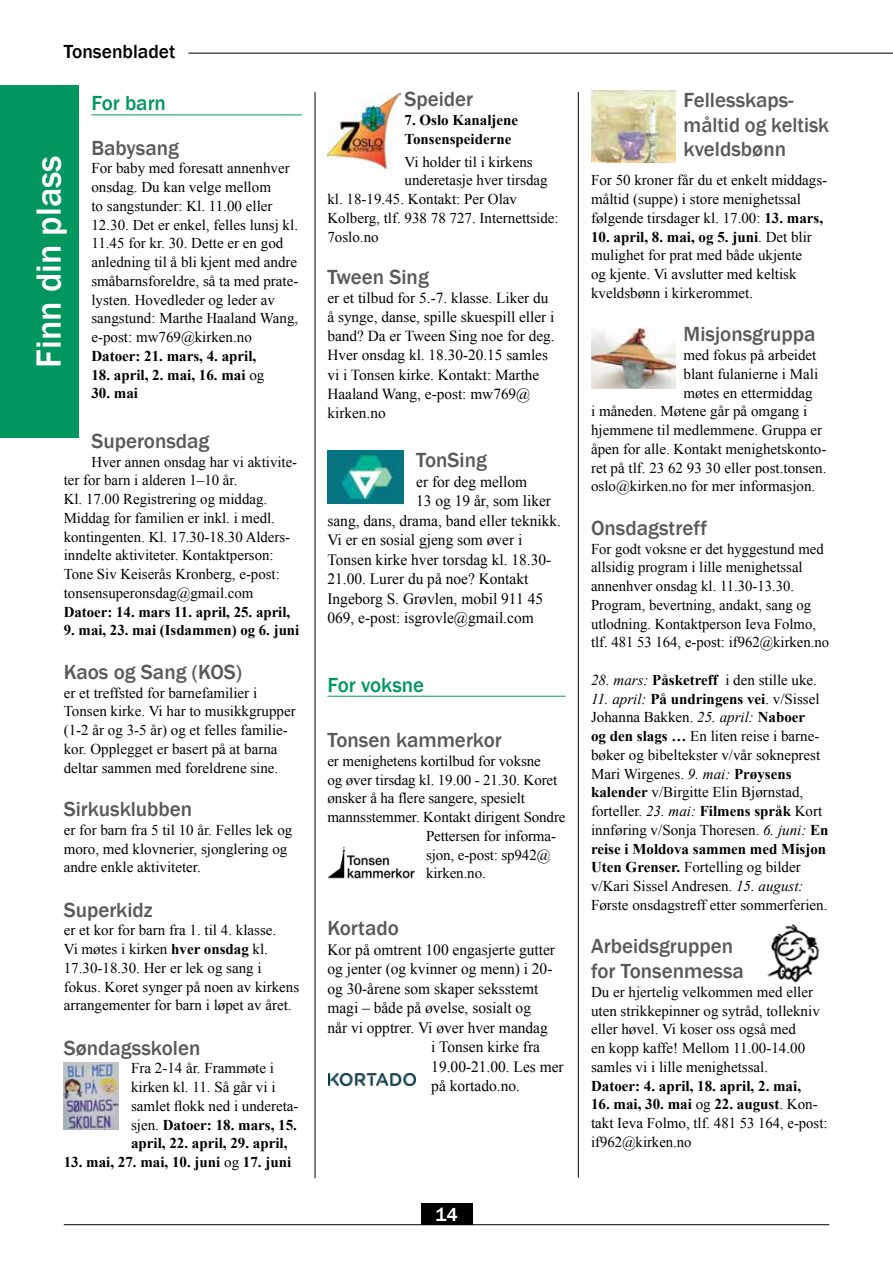
<style>
.page{position:relative;width:893px;height:1263px;background:#fff}
.page>*{position:absolute;margin:0;border:0;box-sizing:border-box;transform-origin:0 0}
.t1{font:500 36px "Franklin Gothic";color:#fff}
.t2{font:500 21px/24.8px "Franklin Gothic";color:#58595b}
.t3{font:500 21px "Franklin Gothic";color:#00975f}
.t4{font:500 19.5px "Franklin Gothic";color:#000}
.t5{font:500 19.5px "Franklin Gothic";color:#fff}
.t6{font:15.75px "Times New Roman";color:#000}
.t7{font:15.3px/19px "Times New Roman";color:#000}
.t8{font:15px/18.8px "Times New Roman";color:#000}
.t9{font:700 15px/18.8px "Times New Roman";color:#000}
.s1{font-weight:400}
.s2{font-weight:700}
.s3{font-size:15.15px}
.s4{font-style:italic}
</style>
<div class="page">
<div style="left:0;top:85px;width:79px;height:353px;background:#00975f"></div>
<img style="left:328px;top:92px;width:72px;height:77px">
<hr style="left:91px;top:115px;width:211px;height:1px;background:#00975f">
<img style="left:591px;top:91px;width:84px;height:71px">
<img style="left:328px;top:846px;width:87px;height:33px">
<img style="left:591px;top:327px;width:84px;height:61px">
<hr style="left:327px;top:696px;width:239px;height:1px;background:#00975f">
<hr style="left:315px;top:92px;width:1px;height:1086px;background:#000">
<hr style="left:578px;top:92px;width:1px;height:1085px;background:#000">
<img style="left:327px;top:451px;width:76px;height:52px">
<img style="left:328px;top:1073px;width:88px;height:12px">
<img style="left:64px;top:1062px;width:54px;height:67px">
<img style="left:767px;top:924px;width:53px;height:58px">
<hr style="left:188px;top:53px;width:705px;height:1px;background:#000">
<hr style="left:64px;top:1224px;width:765px;height:1px;background:#000">
<div style="left:421px;top:1203px;width:51px;height:22px;background:#000"></div>
<h3 class="t4" style="left:64px;top:40px;width:113px">Tonsenbladet</h3>
<h2 class="t3" style="left:91px;top:90px;width:76px">For barn</h2>
<h2 class="t2" style="left:91px;top:135px;width:89px">Babysang</h2>
<p class="t8" style="left:91px;top:159px;width:208px">For baby med foresatt annenhver onsdag. Du kan velge mellom<br>to sangstunder: Kl. 11.00 eller<br>12.30. Det er enkel, felles lunsj kl.<br>11.45 for kr. 30. Dette er en god anledning til å bli kjent med andre småbarnsforeldre, så ta med prate&shy;lysten. Hovedleder og leder av sangstund: Marthe Haaland Wang, e-post: mw769@kirken.no</p>
<p class="t9" style="left:91px;top:346px;width:166px">Datoer: 21. mars, 4. april,</p>
<p class="t9" style="left:91px;top:365px;width:174px">18. april, 2. mai, 16. mai <span class="s1">og</span></p>
<p class="t9" style="left:91px;top:384px;width:48px">30. mai</p>
<h2 class="t2" style="left:91px;top:429px;width:120px">Superonsdag</h2>
<p class="t8" style="left:64px;top:452px;width:235px;text-indent:28px">Hver annen onsdag har vi aktivite&shy;ter for barn i alderen 1–10 år.<br>Kl. 17.00 Registrering og middag.<br>Middag for familien er inkl. i medl. kontingenten. Kl. 17.30-18.30 Alders&shy;inndelte aktiviteter. Kontaktperson:<br>Tone Siv Keiserås Kronberg, e-post: tonsensuperonsdag@gmail.com</p>
<p class="t9" style="left:64px;top:602px;width:228px">Datoer: 14. mars 11. april, 25. april,</p>
<p class="t9" style="left:64px;top:620px;width:237px">9. mai, 23. mai (Isdammen) og 6. juni</p>
<h2 class="t2" style="left:64px;top:660px;width:180px">Kaos og Sang (KOS)</h2>
<p class="t8" style="left:64px;top:683px;width:233px">er et treffsted for barnefamilier i Tonsen kirke. Vi har to musikkgrupper (1-2 år og 3-5 år) og et felles familie&shy;kor. Opplegget er basert på at barna deltar sammen med foreldrene sine.</p>
<h2 class="t2" style="left:64px;top:797px;width:130px">Sirkusklubben</h2>
<p class="t8" style="left:64px;top:820px;width:230px">er for barn fra 5 til 10 år. Felles lek og moro, med klovnerier, sjonglering og andre enkle aktiviteter.</p>
<h2 class="t2" style="left:64px;top:897px;width:90px">Superkidz</h2>
<p class="t8" style="left:64px;top:921px;width:237px">er et kor for barn fra 1. til 4. klasse.<br>Vi møtes i kirken <span class="s2">hver onsdag</span> kl.<br>17.30-18.30. Her er lek og sang i fokus. Koret synger på noen av kirkens arrangementer for barn i løpet av året<span class="s3">.</span></p>
<h2 class="t2" style="left:64px;top:1035px;width:138px">Søndagsskolen</h2>
<p class="t8" style="left:131px;top:1059px;width:169px">Fra 2-14 år. Frammøte i kirken kl. 11. Så går vi i samlet flokk ned i undereta&shy;sjen. <span class="s2">Datoer: 18. mars, 15. april, 22. april, 29. april,</span></p>
<p class="t9" style="left:64px;top:1152px;width:229px">13. mai, 27. mai, 10. juni <span class="s1">og</span> 17. juni</p>
<h1 class="t1" style="left:26px;top:368px;width:214px;rotate:-90deg">Finn din plass</h1>
<h2 class="t2" style="left:404px;top:87px;width:70px">Speider</h2>
<p class="t9" style="left:404px;top:110px;width:115px">7. Oslo Kanaljene<br>Tonsenspeiderne</p>
<p class="t8" style="left:404px;top:152px;width:130px">Vi holder til i kirkens</p>
<p class="t8" style="left:404px;top:171px;width:145px">underetasje hver tirsdag</p>
<p class="t8" style="left:327px;top:189px;width:191px">kl. 18-19.45. Kontakt: Per Olav</p>
<p class="t8" style="left:327px;top:208px;width:233px">Kolberg, tlf. 938 78 727. Internettside:</p>
<p class="t8" style="left:327px;top:227px;width:53px">7oslo.no</p>
<h2 class="t2" style="left:327px;top:265px;width:103px">Tween Sing</h2>
<p class="t7" style="left:327px;top:288px;width:229px">er et tilbud for 5.-7. klasse. Liker du å synge, danse, spille skuespill eller i band? Da er Tween Sing noe for deg.<br>Hver onsdag kl. 18.30-20.15 samles vi i Tonsen kirke. Kontakt: Marthe<br>Haaland Wang, e-post: mw769@ kirken.no</p>
<h2 class="t2" style="left:416px;top:448px;width:72px">TonSing</h2>
<p class="t6" style="left:416px;top:471px;width:113px">er for deg mellom</p>
<p class="t6" style="left:416px;top:490px;width:136px">13 og 19 år, som liker</p>
<p class="t6" style="left:327px;top:510px;width:235px">sang, dans, drama, band eller teknikk.</p>
<p class="t6" style="left:327px;top:529px;width:196px">Vi er en sosial gjeng som øver i</p>
<p class="t6" style="left:327px;top:549px;width:225px">Tonsen kirke hver torsdag kl. 18.30-</p>
<p class="t6" style="left:327px;top:568px;width:203px">21.00. Lurer du på noe? Kontakt</p>
<p class="t6" style="left:327px;top:588px;width:217px">Ingeborg S. Grøvlen, mobil 911 45</p>
<p class="t6" style="left:327px;top:607px;width:208px">069, e-post: isgrovle@gmail.com</p>
<h2 class="t3" style="left:327px;top:672px;width:98px">For voksne</h2>
<h2 class="t2" style="left:327px;top:728px;width:176px">Tonsen kammerkor</h2>
<p class="t8" style="left:327px;top:751px;width:215px">er menighetens kortilbud for voksne</p>
<p class="t8" style="left:327px;top:770px;width:231px">og øver tirsdag kl. 19.00 - 21.30. Koret</p>
<p class="t8" style="left:327px;top:789px;width:199px">ønsker å ha flere sangere, spesielt</p>
<p class="t8" style="left:327px;top:807px;width:240px">mannsstemmer. Kontakt dirigent Sondre</p>
<p class="t8" style="left:426px;top:826px;width:131px">Pettersen for informa-</p>
<p class="t8" style="left:426px;top:845px;width:126px">sjon, e-post: sp942@</p>
<p class="t8" style="left:426px;top:864px;width:61px">kirken.no.</p>
<h2 class="t2" style="left:327px;top:916px;width:73px">Kortado</h2>
<p class="t6" style="left:327px;top:939px;width:229px">Kor på omtrent 100 engasjerte gutter</p>
<p class="t6" style="left:327px;top:958px;width:227px">og jenter (og kvinner og menn) i 20-</p>
<p class="t6" style="left:327px;top:978px;width:212px">og 30-årene som skaper seksstemt</p>
<p class="t6" style="left:327px;top:997px;width:205px">magi – både på øvelse, sosialt og</p>
<p class="t6" style="left:327px;top:1017px;width:222px">når vi opptrer. Vi øver hver mandag</p>
<p class="t6" style="left:431px;top:1036px;width:110px">i Tonsen kirke fra</p>
<p class="t6" style="left:431px;top:1056px;width:134px">19.00-21.00. Les mer</p>
<p class="t6" style="left:431px;top:1075px;width:90px">på kortado.no.</p>
<h3 class="t5" style="left:435px;top:1202px;width:24px">14</h3>
<h2 class="t2" style="left:684px;top:88px;width:147px">Fellesskaps&shy;måltid og keltisk kveldsbønn</h2>
<p class="t8" style="left:591px;top:171px;width:238px">For 50 kroner får du et enkelt middags&shy;måltid (suppe) i store menighetssal følgende tirsdager kl. 17.00: <span class="s2">13. mars,</span></p>
<p class="t8" style="left:591px;top:227px;width:222px"><span class="s2">10. april, 8. mai, og 5. juni</span>. Det blir mulighet for prat med både ukjente og kjente. Vi avslutter med keltisk kveldsbønn i kirkerommet.</p>
<h2 class="t2" style="left:684px;top:322px;width:133px">Misjonsgruppa</h2>
<p class="t8" style="left:684px;top:345px;width:134px">med fokus på arbeidet</p>
<p class="t8" style="left:684px;top:364px;width:136px">blant fulanierne i Mali</p>
<p class="t8" style="left:684px;top:383px;width:131px">møtes en ettermiddag</p>
<p class="t8" style="left:591px;top:402px;width:218px">i måneden. Møtene går på omgang i</p>
<p class="t8" style="left:591px;top:420px;width:233px">hjemmene til medlemmene. Gruppa er</p>
<p class="t8" style="left:591px;top:439px;width:237px">åpen for alle. Kontakt menighetskonto-</p>
<p class="t8" style="left:591px;top:458px;width:237px">ret på tlf. 23 62 93 30 eller post.tonsen.</p>
<p class="t8" style="left:591px;top:477px;width:226px">oslo@kirken.no for mer informasjon.</p>
<h2 class="t2" style="left:591px;top:516px;width:117px">Onsdagstreff</h2>
<p class="t8" style="left:591px;top:539px;width:240px">For godt voksne er det hyggestund med allsidig program i lille menighetssal annenhver onsdag kl. 11.30-13.30.<br>Program, bevertning, andakt, sang og utlodning. Kontaktperson Ieva Folmo, tlf. 481 53 164, e-post: if962@kirken.no</p>
<p class="t8" style="left:591px;top:670px;width:227px"><span class="s4">28. mars:</span> <span class="s2">Påsketreff</span> i den stille uke.</p>
<p class="t8" style="left:591px;top:689px;width:239px"><span class="s4">11. april:</span> <span class="s2">På undringens vei</span>. v/Sissel Johanna Bakken. <span class="s4">25. april:</span> <span class="s2">Naboer<br>og den slags …</span> En liten reise i barne&shy;bøker og bibeltekster v/vår sokneprest Mari Wirgenes. <span class="s4">9. mai:</span> <span class="s2">Prøysens kalender</span> v/Birgitte Elin Bjørnstad, forteller. <span class="s4">23. mai:</span> <span class="s2">Filmens språk</span> Kort innføring v/Sonja Thoresen. <span class="s4">6. juni:</span> <span class="s2">En reise i Moldova sammen med Misjon Uten Grenser.</span> Fortelling og bilder v/Kari Sissel Andresen. <span class="s4">15. august:<br></span>Første onsdagstreff etter sommerferien.</p>
<h2 class="t2" style="left:591px;top:934px;width:154px">Arbeidsgruppen for Tonsenmessa</h2>
<p class="t8" style="left:591px;top:982px;width:230px">Du er hjertelig velkommen med eller uten strikkepinner og sytråd, tollekniv eller høvel. Vi koser oss også med<br>en kopp kaffe! Mellom 11.00-14.00 samles vi i lille menighetssal.</p>
<p class="t9" style="left:591px;top:1076px;width:211px">Datoer: 4. april, 18. april, 2. mai,</p>
<p class="t8" style="left:591px;top:1095px;width:238px"><span class="s2">16. mai, 30. mai</span> og <span class="s2">22. august</span>. Kon&shy;takt Ieva Folmo, tlf. 481 53 164, e-post: if962@kirken.no</p>
</div>
